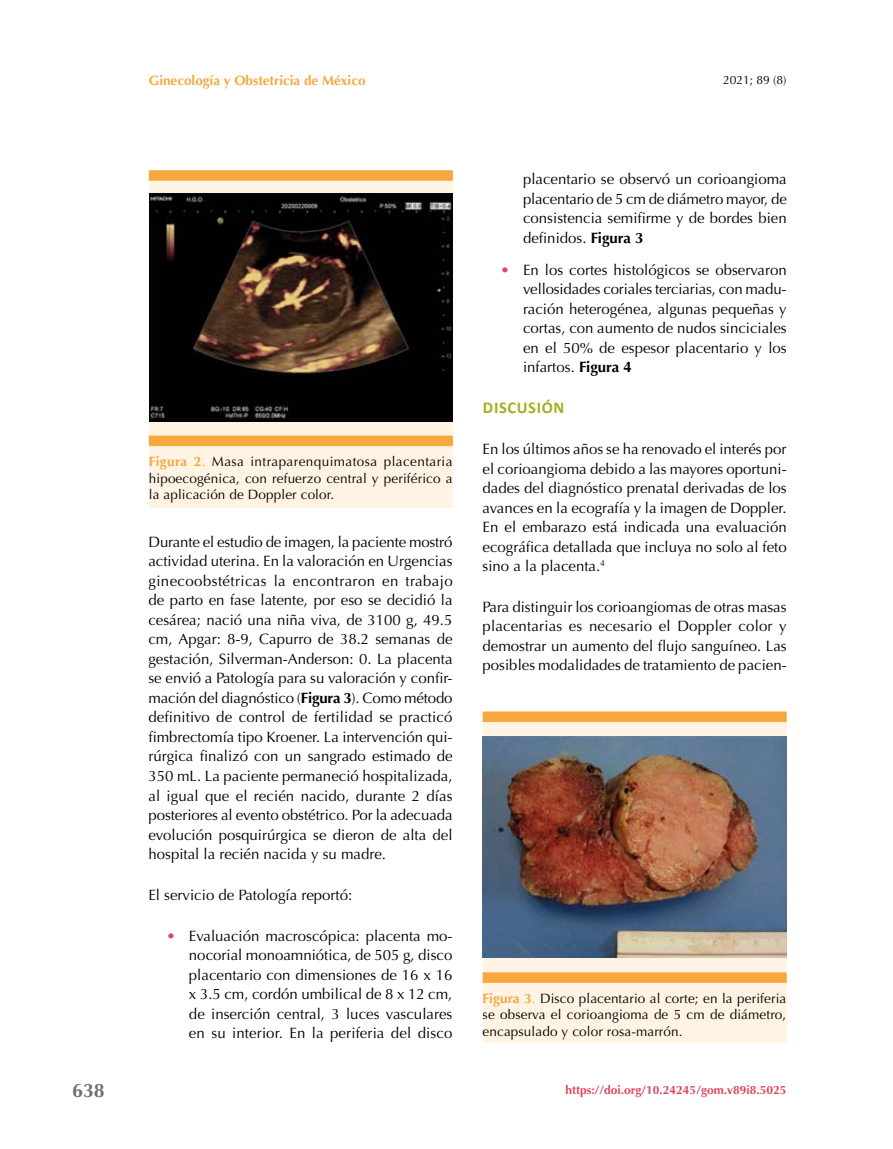
<style>
.page{position:relative;width:893px;height:1149px;background:#fff}
.page>*{position:absolute;margin:0;border:0;box-sizing:border-box;transform-origin:0 0}
.t1{font:700 19.5px "Optima";color:#706f6f}
.t2{font:700 16.5px "Calibri";letter-spacing:.04em;color:#a5ad1d}
.t3{font:15px/19.5px "Optima";color:#000;text-align:justify}
.t4{font:13.5px/16.5px "Optima";letter-spacing:.01em;color:#000;text-align:justify}
.t5{font:700 13.5px "Optima";color:#f7a73e}
.t6{font:700 12px "Optima";color:#de465f}
.t7{font:12px "Optima";color:#000}
.s1{font-weight:700;color:#f7a73e}
.s2{color:#f7a73e}
.s3{font-weight:700}
.s4{font-weight:700;color:#de465f}
</style>
<div class="page">
<div style="left:149px;top:177px;width:304px;height:330px;background:#fff3e4"></div>
<div style="left:149px;top:435px;width:304px;height:11px;background:#f7a73e"></div>
<div style="left:149px;top:170px;width:304px;height:11px;background:#f7a73e"></div>
<img style="left:149px;top:194px;width:304px;height:227px">
<div style="left:483px;top:718px;width:304px;height:324px;background:#fff3e4"></div>
<div style="left:483px;top:972px;width:304px;height:10px;background:#f7a73e"></div>
<div style="left:483px;top:711px;width:304px;height:10px;background:#f7a73e"></div>
<img style="left:482px;top:736px;width:304px;height:221px">
<h1 class="t1" style="left:72px;top:1079px;width:34px">638</h1>
<p class="t5" style="left:149px;top:73px;width:218px">Ginecología y Obstetricia de México</p>
<p class="t7" style="left:723px;top:73px;width:65px">2021; 89 (8)</p>
<p class="t4" style="left:149px;top:453px;width:305px"><span class="s1">Figura 2</span><span class="s2">.</span> Masa intraparenquimatosa placentaria hipoecogénica, con refuerzo central y periférico a la aplicación de Doppler color.</p>
<p class="t3" style="left:148px;top:532px;width:306px">Durante el estudio de imagen, la paciente mostró actividad uterina. En la valoración en Urgencias ginecoobstétricas la encontraron en trabajo de parto en fase latente, por eso se decidió la cesárea; nació una niña viva, de 3100 g, 49.5 cm, Apgar: 8-9, Capurro de 38.2 semanas de gestación, Silverman-Anderson: 0. La placenta se envió a Patología para su valoración y confir&shy;mación del diagnóstico (<span class="s3">Figura 3</span>). Como método definitivo de control de fertilidad se practicó fimbrectomía tipo Kroener. La intervención qui&shy;rúrgica finalizó con un sangrado estimado de 350 mL. La paciente permaneció hospitalizada, al igual que el recién nacido, durante 2 días posteriores al evento obstétrico. Por la adecuada evolución posquirúrgica se dieron de alta del hospital la recién nacida y su madre.</p>
<p class="t3" style="left:148px;top:884px;width:205px">El servicio de Patología reportó:</p>
<p class="t3" style="left:189px;top:925px;width:265px;text-indent:-22px"><span class="s4">•</span> Evaluación macroscópica: placenta mo&shy;nocorial monoamniótica, de 505 g, disco placentario con dimensiones de 16 x 16 x 3.5 cm, cordón umbilical de 8 x 12 cm, de inserción central, 3 luces vasculares en su interior. En la periferia del disco</p>
<p class="t3" style="left:523px;top:169px;width:265px">placentario se observó un corioangioma placentario de 5 cm de diámetro mayor, de consistencia semifirme y de bordes bien definidos. <span class="s3">Figura 3</span></p>
<p class="t3" style="left:523px;top:260px;width:265px;text-indent:-22px"><span class="s4">•</span> En los cortes histológicos se observaron vellosidades coriales terciarias, con madu&shy;ración heterogénea, algunas pequeñas y cortas, con aumento de nudos sinciciales en el 50% de espesor placentario y los infartos. <span class="s3">Figura 4</span></p>
<p class="t2" style="left:483px;top:397px;width:83px">DISCUSIÓN</p>
<p class="t3" style="left:483px;top:439px;width:306px">En los últimos años se ha renovado el interés por el corioangioma debido a las mayores oportuni&shy;dades del diagnóstico prenatal derivadas de los avances en la ecografía y la imagen de Doppler.<br>En el embarazo está indicada una evaluación ecográfica detallada que incluya no solo al feto sino a la placenta.<sup>4</sup></p>
<p class="t3" style="left:483px;top:597px;width:306px">Para distinguir los corioangiomas de otras masas placentarias es necesario el Doppler color y demostrar un aumento del flujo sanguíneo. Las posibles modalidades de tratamiento de pacien-</p>
<p class="t4" style="left:483px;top:989px;width:305px"><span class="s1">Figura 3</span><span class="s2">.</span> Disco placentario al corte; en la periferia se observa el corioangioma de 5 cm de diámetro, encapsulado y color rosa-marrón.</p>
<p class="t6" style="left:566px;top:1082px;width:222px">https://doi.org/10.24245/gom.v89i8.5025</p>
</div>
